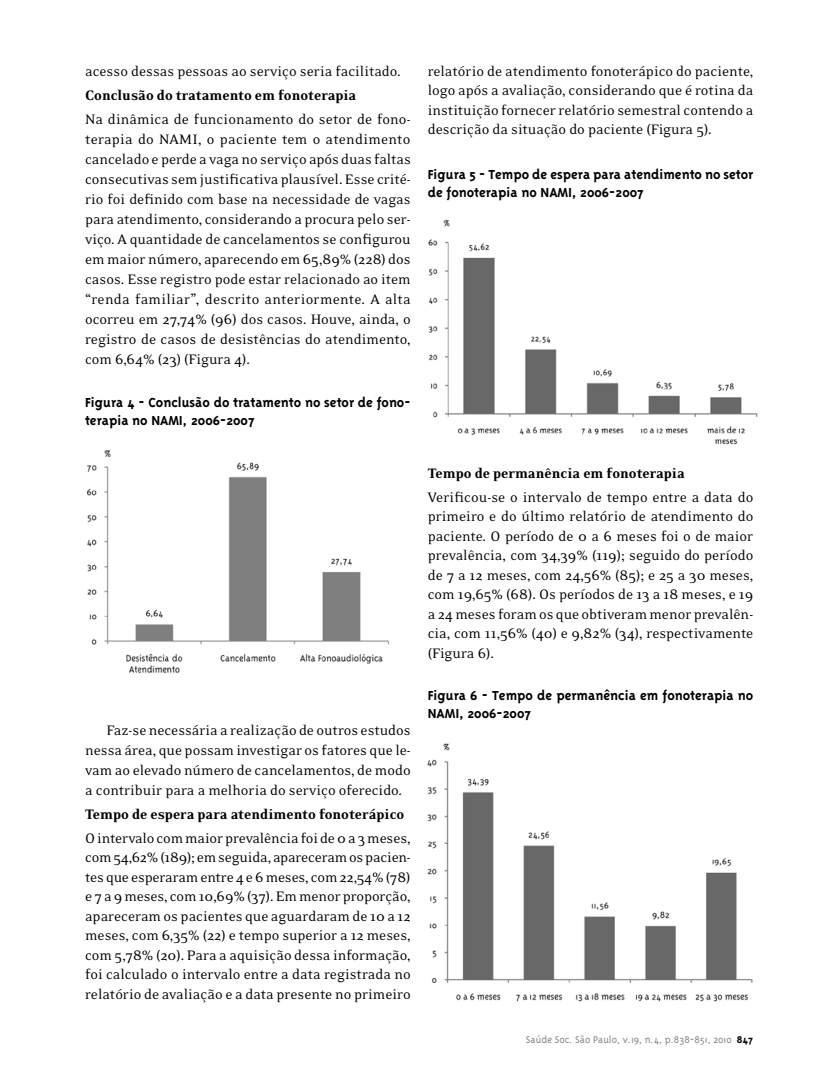
<style>
.page{position:relative;width:830px;height:1085px;background:#fff}
.page>*{position:absolute;margin:0;border:0;box-sizing:border-box;transform-origin:0 0}
.t1{font:15.75px/19.5px "Eidetic Neo";color:#000;text-align:justify}
.t2{font:900 15.75px "Eidetic Neo";color:#000}
.t3{font:700 15px/18px "Triplex";color:#000}
.t4{font:300 11.25px "Triplex";color:#808284}
.s1{font-weight:700;color:#000}
</style>
<div class="page">
<img style="left:87px;top:450px;width:303px;height:224px">
<img style="left:428px;top:219px;width:330px;height:226px">
<img style="left:427px;top:743px;width:326px;height:259px">
<p class="t1" style="left:85px;top:61px;width:317px">acesso dessas pessoas ao serviço seria facilitado.</p>
<p class="t2" style="left:85px;top:87px;width:273px">Conclusão do tratamento em fonoterapia</p>
<p class="t1" style="left:85px;top:110px;width:327px;line-height:20px">Na dinâmica de funcionamento do setor de fono&shy;terapia do NAMI, o paciente tem o atendimento cancelado e perde a vaga no serviço após duas faltas consecutivas sem justificativa plausível. Esse crité&shy;rio foi definido com base na necessidade de vagas para atendimento, considerando a procura pelo ser&shy;viço. A quantidade de cancelamentos se configurou em maior número, aparecendo em 65,89% (228) dos casos. Esse registro pode estar relacionado ao item “renda familiar”, descrito anteriormente. A alta ocorreu em 27,74% (96) dos casos. Houve, ainda, o registro de casos de desistências do atendimento, com 6,64% (23) (Figura 4).</p>
<p class="t3" style="left:85px;top:393px;width:327px">Figura 4 - Conclusão do tratamento no setor de fono&shy;terapia no NAMI, 2006-2007</p>
<p class="t1" style="left:85px;top:720px;width:327px;line-height:20px;text-indent:21px">Faz-se necessária a realização de outros estudos nessa área, que possam investigar os fatores que le&shy;vam ao elevado número de cancelamentos, de modo a contribuir para a melhoria do serviço oferecido.</p>
<p class="t2" style="left:85px;top:805px;width:320px">Tempo de espera para atendimento fonoterápico</p>
<p class="t1" style="left:85px;top:828px;width:327px">O intervalo com maior prevalência foi de 0 a 3 meses, com 54,62% (189); em seguida, apareceram os pacien&shy;tes que esperaram entre 4 e 6 meses, com 22,54% (78) e 7 a 9 meses, com 10,69% (37). Em menor proporção, apareceram os pacientes que aguardaram de 10 a 12 meses, com 6,35% (22) e tempo superior a 12 meses, com 5,78% (20). Para a aquisição dessa informação, foi calculado o intervalo entre a data registrada no relatório de avaliação e a data presente no primeiro</p>
<p class="t1" style="left:427px;top:61px;width:327px">relatório de atendimento fonoterápico do paciente, logo após a avaliação, considerando que é rotina da instituição fornecer relatório semestral contendo a descrição da situação do paciente (Figura 5).</p>
<p class="t3" style="left:427px;top:165px;width:327px">Figura 5 - Tempo de espera para atendimento no setor de fonoterapia no NAMI, 2006-2007</p>
<p class="t2" style="left:427px;top:465px;width:258px">Tempo de permanência em fonoterapia</p>
<p class="t1" style="left:427px;top:487px;width:327px">Verificou-se o intervalo de tempo entre a data do primeiro e do último relatório de atendimento do paciente. O período de 0 a 6 meses foi o de maior prevalência, com 34,39% (119); seguido do período de 7 a 12 meses, com 24,56% (85); e 25 a 30 meses, com 19,65% (68). Os períodos de 13 a 18 meses, e 19 a 24 meses foram os que obtiveram menor prevalên&shy;cia, com 11,56% (40) e 9,82% (34), respectivamente (Figura 6).</p>
<p class="t3" style="left:427px;top:686px;width:327px">Figura 6 - Tempo de permanência em fonoterapia no<br>NAMI, 2006-2007</p>
<p class="t4" style="left:525px;top:1032px;width:229px">Saúde Soc. São Paulo, v.19, n.4, p.838-851, 2010 <span class="s1">847</span></p>
</div>
